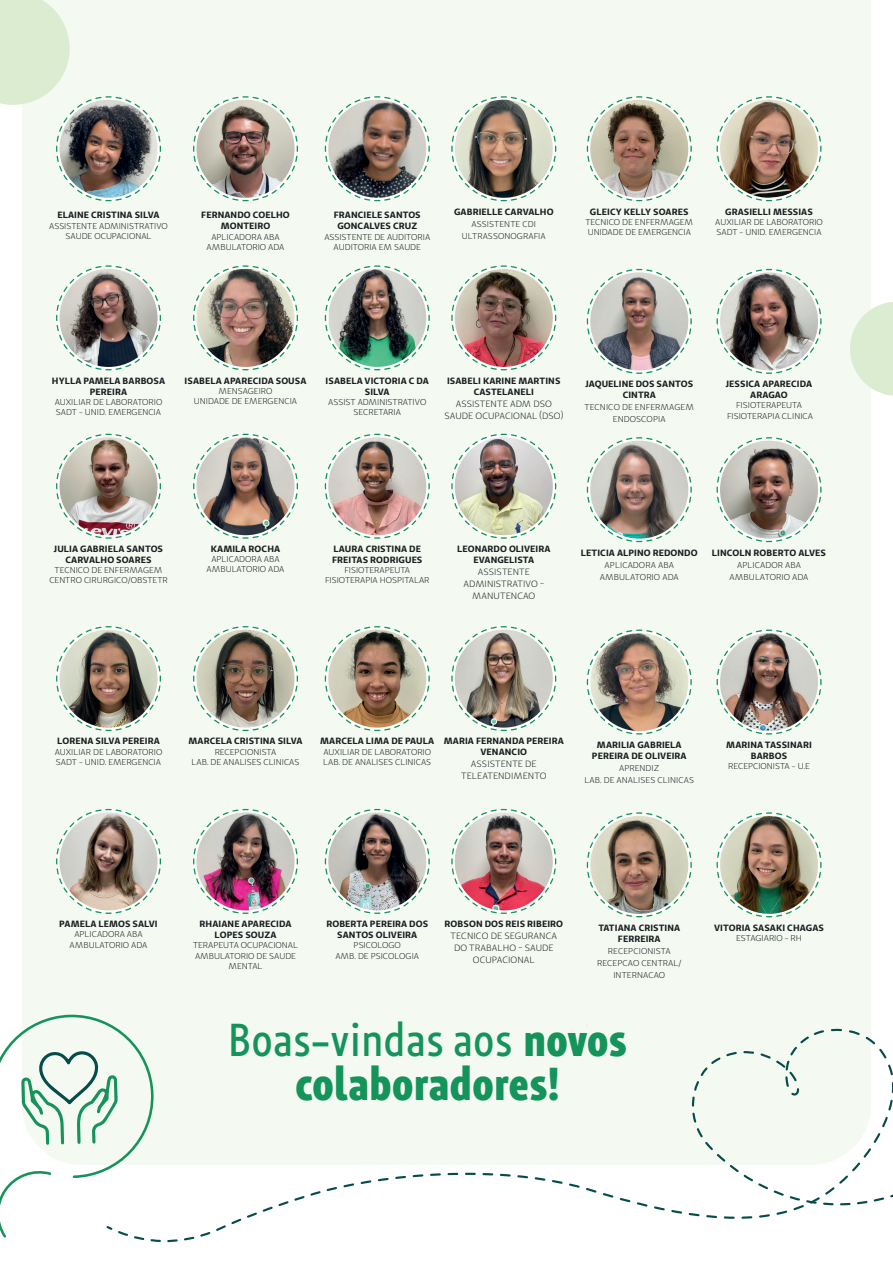
<style>
.page{position:relative;width:893px;height:1263px;background:#fff}
.page>*{position:absolute;margin:0;border:0;box-sizing:border-box;transform-origin:0 0}
.t1{font:condensed 46.05px "Unimed Sans 2020 Regular";color:#14935b}
.t2{font:condensed 46.05px "Unimed Sans 2020 Bold";color:#14935b}
.t3{font:700 9.15px/10.9px "Unimed Sans";letter-spacing:.01em;color:#1b1f22;text-align:center}
.t4{font:9.15px/12px "Unimed Sans";letter-spacing:.01em;color:#1b1f22;text-align:center}
.t5{font:8.55px/10.2px "Unimed Sans";color:#1b1f22;text-align:center}
.s1{font-family:"Unimed Sans 2020 Bold"}
</style>
<div class="page">
<div style="left:22px;top:0;width:849px;height:1029px;background:#f4faf2"></div>
<svg style="left:0;top:1012px;width:216px;height:231px"></svg>
<svg style="left:601px;top:1028px;width:270px;height:1px"></svg>
<svg style="left:105px;top:1029px;width:788px;height:204px"></svg>
<svg style="left:324px;top:96px;width:106px;height:106px"></svg>
<svg style="left:451px;top:265px;width:106px;height:106px"></svg>
<svg style="left:451px;top:433px;width:106px;height:106px"></svg>
<svg style="left:451px;top:625px;width:106px;height:107px"></svg>
<svg style="left:451px;top:808px;width:106px;height:106px"></svg>
<img style="left:328px;top:100px;width:98px;height:98px;border-radius:49px">
<img style="left:455px;top:269px;width:98px;height:98px;border-radius:49px">
<img style="left:455px;top:437px;width:98px;height:98px;border-radius:49px">
<img style="left:455px;top:629px;width:98px;height:99px;border-radius:49px">
<img style="left:455px;top:812px;width:98px;height:98px;border-radius:49px">
<svg style="left:324px;top:265px;width:106px;height:106px"></svg>
<svg style="left:324px;top:433px;width:106px;height:106px"></svg>
<svg style="left:324px;top:625px;width:106px;height:107px"></svg>
<svg style="left:324px;top:808px;width:106px;height:106px"></svg>
<svg style="left:192px;top:265px;width:107px;height:106px"></svg>
<svg style="left:192px;top:433px;width:107px;height:106px"></svg>
<svg style="left:192px;top:625px;width:107px;height:107px"></svg>
<svg style="left:192px;top:808px;width:107px;height:106px"></svg>
<svg style="left:55px;top:265px;width:107px;height:106px"></svg>
<svg style="left:55px;top:433px;width:107px;height:106px"></svg>
<svg style="left:55px;top:625px;width:107px;height:107px"></svg>
<svg style="left:55px;top:808px;width:107px;height:106px"></svg>
<svg style="left:716px;top:96px;width:106px;height:106px"></svg>
<svg style="left:586px;top:96px;width:106px;height:106px"></svg>
<svg style="left:716px;top:268px;width:106px;height:106px"></svg>
<svg style="left:716px;top:436px;width:106px;height:107px"></svg>
<svg style="left:716px;top:629px;width:106px;height:106px"></svg>
<svg style="left:716px;top:812px;width:106px;height:106px"></svg>
<svg style="left:451px;top:96px;width:106px;height:106px"></svg>
<svg style="left:586px;top:268px;width:106px;height:106px"></svg>
<svg style="left:586px;top:436px;width:106px;height:107px"></svg>
<svg style="left:586px;top:629px;width:106px;height:106px"></svg>
<svg style="left:586px;top:812px;width:106px;height:106px"></svg>
<svg style="left:192px;top:96px;width:107px;height:106px"></svg>
<img style="left:329px;top:269px;width:97px;height:98px">
<img style="left:328px;top:437px;width:98px;height:98px;border-radius:49px">
<img style="left:328px;top:629px;width:98px;height:99px;border-radius:49px">
<img style="left:328px;top:812px;width:98px;height:98px;border-radius:49px">
<img style="left:196px;top:269px;width:99px;height:98px;border-radius:49px">
<img style="left:196px;top:437px;width:99px;height:98px;border-radius:49px">
<img style="left:197px;top:629px;width:98px;height:99px;border-radius:49px">
<img style="left:196px;top:812px;width:99px;height:98px;border-radius:49px">
<img style="left:60px;top:269px;width:98px;height:98px;border-radius:49px">
<img style="left:60px;top:437px;width:98px;height:98px;border-radius:49px">
<img style="left:60px;top:629px;width:98px;height:99px;border-radius:49px">
<img style="left:60px;top:812px;width:98px;height:98px;border-radius:49px">
<img style="left:720px;top:100px;width:98px;height:98px;border-radius:49px">
<img style="left:590px;top:100px;width:98px;height:98px;border-radius:49px">
<img style="left:720px;top:272px;width:98px;height:98px;border-radius:49px">
<img style="left:720px;top:441px;width:98px;height:98px;border-radius:49px">
<img style="left:720px;top:633px;width:98px;height:98px;border-radius:49px">
<img style="left:720px;top:816px;width:98px;height:98px;border-radius:47px">
<img style="left:455px;top:100px;width:98px;height:98px;border-radius:49px">
<img style="left:590px;top:272px;width:98px;height:98px;border-radius:49px">
<img style="left:590px;top:441px;width:98px;height:98px;border-radius:49px">
<img style="left:590px;top:633px;width:98px;height:98px;border-radius:49px">
<img style="left:590px;top:816px;width:98px;height:98px;border-radius:49px">
<img style="left:196px;top:100px;width:99px;height:98px;border-radius:49px">
<svg style="left:844px;top:295px;width:49px;height:107px"></svg>
<svg style="left:0;top:0;width:162px;height:202px"></svg>
<p class="t3" style="left:57px;top:210px;width:104px">ELAINE CRISTINA SILVA</p>
<p class="t5" style="left:49px;top:220px;width:120px">ASSISTENTE ADMINISTRATIVO<br>SAUDE OCUPACIONAL</p>
<p class="t3" style="left:201px;top:210px;width:90px">FERNANDO COELHO<br>MONTEIRO</p>
<p class="t5" style="left:207px;top:231px;width:79px">APLICADORA ABA<br>AMBULATORIO ADA</p>
<p class="t3" style="left:334px;top:210px;width:89px">FRANCIELE SANTOS<br>GONCALVES CRUZ</p>
<p class="t5" style="left:324px;top:231px;width:107px">ASSISTENTE DE AUDITORIA<br>AUDITORIA EM SAUDE</p>
<p class="t3" style="left:454px;top:206px;width:101px">GABRIELLE CARVALHO</p>
<p class="t5" style="left:462px;top:218px;width:86px;line-height:12px">ASSISTENTE CDI<br>ULTRASSONOGRAFIA</p>
<p class="t3" style="left:590px;top:206px;width:100px">GLEICY KELLY SOARES</p>
<p class="t5" style="left:585px;top:217px;width:109px;text-align:left">TECNICO DE ENFERMAGEM<br>UNIDADE DE EMERGENCIA</p>
<p class="t3" style="left:725px;top:206px;width:89px">GRASIELLI MESSIAS</p>
<p class="t5" style="left:715px;top:217px;width:109px;text-align:left">AUXILIAR DE LABORATORIO<br>SADT - UNID. EMERGENCIA</p>
<p class="t3" style="left:52px;top:375px;width:115px">HYLLA PAMELA BARBOSA<br>PEREIRA</p>
<p class="t5" style="left:55px;top:397px;width:109px;text-align:left">AUXILIAR DE LABORATORIO<br>SADT - UNID. EMERGENCIA</p>
<p class="t3" style="left:185px;top:375px;width:123px">ISABELA APARECIDA SOUSA</p>
<p class="t5" style="left:194px;top:386px;width:105px">MENSAGEIRO<br>UNIDADE DE EMERGENCIA</p>
<p class="t3" style="left:326px;top:375px;width:105px">ISABELA VICTORIA C DA<br>SILVA</p>
<p class="t5" style="left:328px;top:397px;width:100px">ASSIST ADMINISTRATIVO<br>SECRETARIA</p>
<p class="t3" style="left:447px;top:375px;width:115px">ISABELI KARINE MARTINS<br>CASTELANELI</p>
<p class="t4" style="left:444px;top:397px;width:120px">ASSISTENTE ADM DSO<br>SAUDE OCUPACIONAL (DSO)</p>
<p class="t3" style="left:585px;top:378px;width:109px">JAQUELINE DOS SANTOS<br>CINTRA</p>
<p class="t5" style="left:585px;top:401px;width:111px;line-height:12px">TECNICO DE ENFERMAGEM<br>ENDOSCOPIA</p>
<p class="t3" style="left:726px;top:378px;width:88px">JESSICA APARECIDA<br>ARAGAO</p>
<p class="t5" style="left:727px;top:400px;width:87px">FISIOTERAPEUTA<br>FISIOTERAPIA CLINICA</p>
<p class="t3" style="left:54px;top:543px;width:111px">JULIA GABRIELA SANTOS<br>CARVALHO SOARES</p>
<p class="t5" style="left:49px;top:565px;width:120px">TECNICO DE ENFERMAGEM<br>CENTRO CIRURGICO/OBSTETR</p>
<p class="t3" style="left:211px;top:543px;width:71px">KAMILA ROCHA</p>
<p class="t5" style="left:207px;top:554px;width:79px">APLICADORA ABA<br>AMBULATORIO ADA</p>
<p class="t3" style="left:332px;top:543px;width:92px;text-align:left">LAURA CRISTINA DE<br>FREITAS RODRIGUES</p>
<p class="t5" style="left:325px;top:565px;width:106px">FISIOTERAPEUTA<br>FISIOTERAPIA HOSPITALAR</p>
<p class="t3" style="left:457px;top:543px;width:95px">LEONARDO OLIVEIRA<br>EVANGELISTA</p>
<p class="t4" style="left:463px;top:566px;width:82px">ASSISTENTE<br>ADMINISTRATIVO -<br>MANUTENCAO</p>
<p class="t3" style="left:581px;top:547px;width:118px">LETICIA ALPINO REDONDO</p>
<p class="t5" style="left:600px;top:558px;width:80px;line-height:12px">APLICADORA ABA<br>AMBULATORIO ADA</p>
<p class="t3" style="left:712px;top:547px;width:116px">LINCOLN ROBERTO ALVES</p>
<p class="t5" style="left:730px;top:558px;width:80px;line-height:12px">APLICADOR ABA<br>AMBULATORIO ADA</p>
<p class="t3" style="left:57px;top:735px;width:104px">LORENA SILVA PEREIRA</p>
<p class="t5" style="left:55px;top:746px;width:109px;text-align:left">AUXILIAR DE LABORATORIO<br>SADT - UNID. EMERGENCIA</p>
<p class="t3" style="left:188px;top:735px;width:116px">MARCELA CRISTINA SILVA</p>
<p class="t5" style="left:192px;top:746px;width:109px">RECEPCIONISTA<br>LAB. DE ANALISES CLINICAS</p>
<p class="t3" style="left:320px;top:735px;width:116px">MARCELA LIMA DE PAULA</p>
<p class="t5" style="left:323px;top:746px;width:109px;text-align:left">AUXILIAR DE LABORATORIO<br>LAB. DE ANALISES CLINICAS</p>
<p class="t3" style="left:444px;top:735px;width:121px">MARIA FERNANDA PEREIRA<br>VENANCIO</p>
<p class="t4" style="left:461px;top:758px;width:87px">ASSISTENTE DE<br>TELEATENDIMENTO</p>
<p class="t3" style="left:592px;top:739px;width:96px">MARILIA GABRIELA<br>PEREIRA DE OLIVEIRA</p>
<p class="t5" style="left:584px;top:762px;width:111px;line-height:12px">APRENDIZ<br>LAB. DE ANALISES CLINICAS</p>
<p class="t3" style="left:726px;top:739px;width:87px">MARINA TASSINARI<br>BARBOS</p>
<p class="t5" style="left:728px;top:761px;width:83px">RECEPCIONISTA - U.E</p>
<p class="t3" style="left:59px;top:918px;width:100px">PAMELA LEMOS SALVI</p>
<p class="t5" style="left:70px;top:929px;width:79px">APLICADORA ABA<br>AMBULATORIO ADA</p>
<p class="t3" style="left:200px;top:918px;width:93px">RHAIANE APARECIDA<br>LOPES SOUZA</p>
<p class="t5" style="left:193px;top:940px;width:106px">TERAPEUTA OCUPACIONAL<br>AMBULATORIO DE SAUDE<br>MENTAL</p>
<p class="t3" style="left:326px;top:918px;width:103px">ROBERTA PEREIRA DOS<br>SANTOS OLIVEIRA</p>
<p class="t5" style="left:335px;top:940px;width:85px">PSICOLOGO<br>AMB. DE PSICOLOGIA</p>
<p class="t3" style="left:445px;top:918px;width:120px">ROBSON DOS REIS RIBEIRO</p>
<p class="t4" style="left:451px;top:930px;width:108px">TECNICO DE SEGURANCA<br>DO TRABALHO - SAUDE<br>OCUPACIONAL</p>
<p class="t3" style="left:598px;top:922px;width:83px">TATIANA CRISTINA<br>FERREIRA</p>
<p class="t5" style="left:597px;top:944px;width:86px;line-height:12px">RECEPCIONISTA<br>RECEPCAO CENTRAL/<br>INTERNACAO</p>
<h1 class="t1" style="left:227px;top:1010px;width:401px">Boas-vindas aos <span class="s1">novos</span></h1>
<h1 class="t2" style="left:295px;top:1053px;width:266px">colaboradores!</h1>
<p class="t3" style="left:714px;top:922px;width:111px">VITORIA SASAKI CHAGAS</p>
<p class="t5" style="left:736px;top:933px;width:67px">ESTAGIARIO - RH</p>
</div>
